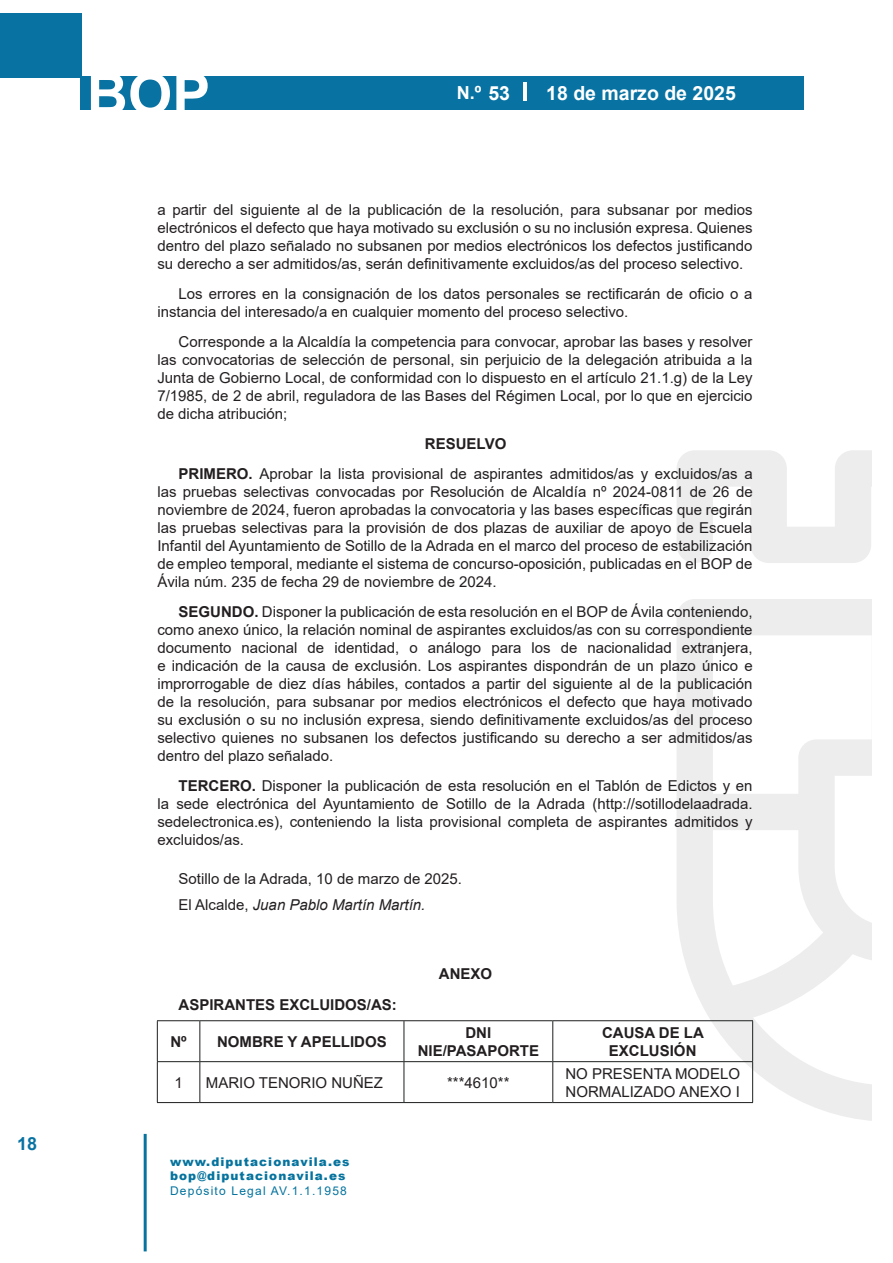
<style>
.page{position:relative;width:893px;height:1263px;background:#fff}
.page>*{position:absolute;margin:0;border:0;box-sizing:border-box;transform-origin:0 0}
.t1{font:700 57px "Arial";color:#fff}
.t2{font:700 19.5px "Arial";color:#fff}
.t3{font:700 18px "Arial";color:#fff}
.t4{font:700 18px "Arial";color:#0873a3}
.TEXTO{font:15px/18px "Arial";color:#231f20;text-align:justify}
.TEXTOTABLA{font:700 15px/18px "Arial";color:#231f20;text-align:center}
.TEXTOTABLA-2{font:15px "Arial";color:#231f20}
.TEXTO-2{font:700 15px "Arial";color:#231f20}
.FIRMA{font:15px "Arial MT2";color:#231f20}
.FIRMA-2{font:italic 15px "Arial";color:#231f20}
.TEXTOTABLA-3{font:15px "Arial MT2";color:#231f20}
.t5{font:900 12px/14.4px "Arial";letter-spacing:.09em;color:#05739e}
.t6{font:12px "Arial MT2";letter-spacing:.1em;color:#05739e}
.s1{font-size:19.5px}
.s2{font-family:"Arial MT2"}
.s3{font-weight:700}
.s4{font-style:normal}
</style>
<div class="page">
<div style="left:0;top:13px;width:81px;height:64px;background:#0873a3"></div>
<div style="left:80px;top:77px;width:724px;height:33px;background:#0873a3"></div>
<hr style="left:144px;top:1134px;width:3px;height:117px;background:#05739e">
<hr style="left:524px;top:83px;width:3px;height:18px;background:#fff">
<svg style="left:677px;top:450px;width:195px;height:671px"></svg>
<hr style="left:157px;top:1020px;width:43px;height:1px;background:#1d1e1f">
<hr style="left:157px;top:1021px;width:1px;height:40px;background:#1d1e1f">
<hr style="left:200px;top:1020px;width:204px;height:1px;background:#1d1e1f">
<hr style="left:199px;top:1021px;width:1px;height:40px;background:#1d1e1f">
<hr style="left:404px;top:1020px;width:149px;height:1px;background:#1d1e1f">
<hr style="left:404px;top:1021px;width:1px;height:40px;background:#1d1e1f">
<hr style="left:553px;top:1020px;width:200px;height:1px;background:#1d1e1f">
<hr style="left:552px;top:1021px;width:1px;height:40px;background:#1d1e1f">
<hr style="left:752px;top:1021px;width:1px;height:40px;background:#1d1e1f">
<hr style="left:157px;top:1061px;width:43px;height:1px;background:#1d1e1f">
<hr style="left:157px;top:1062px;width:1px;height:40px;background:#1d1e1f">
<hr style="left:200px;top:1061px;width:204px;height:1px;background:#1d1e1f">
<hr style="left:199px;top:1062px;width:1px;height:40px;background:#1d1e1f">
<hr style="left:404px;top:1061px;width:149px;height:1px;background:#1d1e1f">
<hr style="left:404px;top:1062px;width:1px;height:40px;background:#1d1e1f">
<hr style="left:553px;top:1061px;width:200px;height:1px;background:#1d1e1f">
<hr style="left:552px;top:1062px;width:1px;height:40px;background:#1d1e1f">
<hr style="left:752px;top:1062px;width:1px;height:40px;background:#1d1e1f">
<hr style="left:157px;top:1102px;width:43px;height:1px;background:#1d1e1f">
<hr style="left:200px;top:1102px;width:204px;height:1px;background:#1d1e1f">
<hr style="left:404px;top:1102px;width:149px;height:1px;background:#1d1e1f">
<hr style="left:553px;top:1102px;width:200px;height:1px;background:#1d1e1f">
<p class="t4" style="left:17px;top:1131px;width:22px">18</p>
<h1 class="t1" style="left:87px;top:54px;width:125px">BOP</h1>
<p class="t3" style="left:457px;top:80px;width:55px">N.º <span class="s1">53</span></p>
<h2 class="t2" style="left:546px;top:80px;width:191px">18 de marzo de 2025</h2>
<p class="TEXTO" style="left:157px;top:201px;width:597px"><span class="s2">a partir del siguiente al de la publicación de la resolución, para subsanar por medios </span>electrónicos el defecto que haya motivado su exclusión o su no inclusión expresa. Quienes dentro del plazo señalado no subsanen por medios electrónicos los defectos justificando su derecho a ser admitidos/as, serán definitivamente excluidos/as del proceso selectivo.</p>
<p class="TEXTO" style="left:157px;top:285px;width:597px;text-indent:21px">Los errores en la consignación de los datos personales se rectificarán de oficio o a <span class="s2">instancia del interesado/a en cualquier momento del proceso selectivo.</span></p>
<p class="TEXTO" style="left:157px;top:332px;width:597px;text-indent:21px"><span class="s2">Corresponde a la Alcaldía la competencia para convocar, aprobar las bases y resolver </span>las convocatorias de selección de personal, sin perjuicio de la delegación atribuida a la Junta de Gobierno Local, de conformidad con lo dispuesto en el artículo 21.1.g) de la Ley 7/1985, de 2 de abril, reguladora de las Bases del Régimen Local, por lo que en ejercicio <span class="s2">de dicha atribución;</span></p>
<p class="TEXTO-2" style="left:425px;top:433px;width:83px">RESUELVO</p>
<p class="TEXTO" style="left:157px;top:464px;width:597px;text-indent:21px"><span class="s3">PRIMERO.</span> Aprobar la lista provisional de aspirantes admitidos/as y excluidos/as a <span class="s2">las pruebas selectivas convocadas por Resolución de Alcaldía nº 2024-0811 de 26 de </span>noviembre de 2024, fueron aprobadas la convocatoria y las bases específicas que regirán las pruebas selectivas para la provisión de dos plazas de auxiliar de apoyo de Escuela <span class="s2">Infantil del Ayuntamiento de Sotillo de la Adrada en el marco del proceso de estabilización de empleo temporal, mediante el sistema de concurso-oposición, publicadas en el BOP de </span>Ávila núm. 235 de fecha 29 de noviembre de 2024.</p>
<p class="TEXTO" style="left:157px;top:602px;width:597px;text-indent:21px"><span class="s3">SEGUNDO.</span> <span class="s2">Disponer la publicación de esta resolución en el BOP de Ávila conteniendo, </span>como anexo único, la relación nominal de aspirantes excluidos/as con su correspondiente documento nacional de identidad, o análogo para los de nacionalidad extranjera, e indicación de la causa de exclusión. Los aspirantes dispondrán de un plazo único e <span class="s2">improrrogable de diez días hábiles, contados a partir del siguiente al de la publicación de la resolución, para subsanar por medios electrónicos el defecto que haya motivado </span>su exclusión o su no inclusión expresa, siendo definitivamente excluidos/as del proceso selectivo quienes no subsanen los defectos justificando su derecho a ser admitidos/as <span class="s2">dentro del plazo señalado.</span></p>
<p class="TEXTO" style="left:157px;top:776px;width:597px;text-indent:21px"><span class="s3">TERCERO.</span> Disponer la publicación de esta resolución en el Tablón de Edictos y en <span class="s2">la sede electrónica del Ayuntamiento de Sotillo de la Adrada (http://sotillodelaadrada. </span>sedelectronica.es), conteniendo la lista provisional completa de aspirantes admitidos y excluidos/as.</p>
<p class="FIRMA" style="left:179px;top:868px;width:285px">Sotillo de la Adrada, 10 de marzo de 2025.</p>
<p class="FIRMA-2" style="left:179px;top:895px;width:248px"><span class="s4">El Alcalde,</span> Juan Pablo Martín Martín.</p>
<p class="TEXTO-2" style="left:179px;top:994px;width:220px">ASPIRANTES EXCLUIDOS/AS:</p>
<p class="TEXTOTABLA" style="left:170px;top:1032px;width:18px">Nº</p>
<p class="TEXTOTABLA" style="left:217px;top:1032px;width:171px">NOMBRE Y APELLIDOS</p>
<p class="TEXTO-2" style="left:439px;top:963px;width:55px">ANEXO</p>
<p class="TEXTOTABLA" style="left:465px;top:1023px;width:27px">DNI</p>
<p class="TEXTOTABLA" style="left:418px;top:1041px;width:123px">NIE/PASAPORTE</p>
<p class="TEXTOTABLA-3" style="left:174px;top:1072px;width:10px">1</p>
<p class="TEXTOTABLA-2" style="left:206px;top:1072px;width:179px">MARIO TENORIO NUÑEZ</p>
<p class="TEXTOTABLA-3" style="left:447px;top:1072px;width:64px">***4610**</p>
<p class="t5" style="left:170px;top:1154px;width:181px">www.diputacionavila.es bop@diputacionavila.es</p>
<p class="t6" style="left:170px;top:1182px;width:178px">Depósito Legal AV.1.1.1958</p>
<p class="TEXTOTABLA" style="left:602px;top:1023px;width:103px">CAUSA DE LA<br>EXCLUSIÓN</p>
<p class="TEXTOTABLA-2" style="left:565px;top:1063px;width:176px">NO PRESENTA MODELO</p>
<p class="TEXTOTABLA-2" style="left:566px;top:1081px;width:176px">NORMALIZADO ANEXO I</p>
</div>
